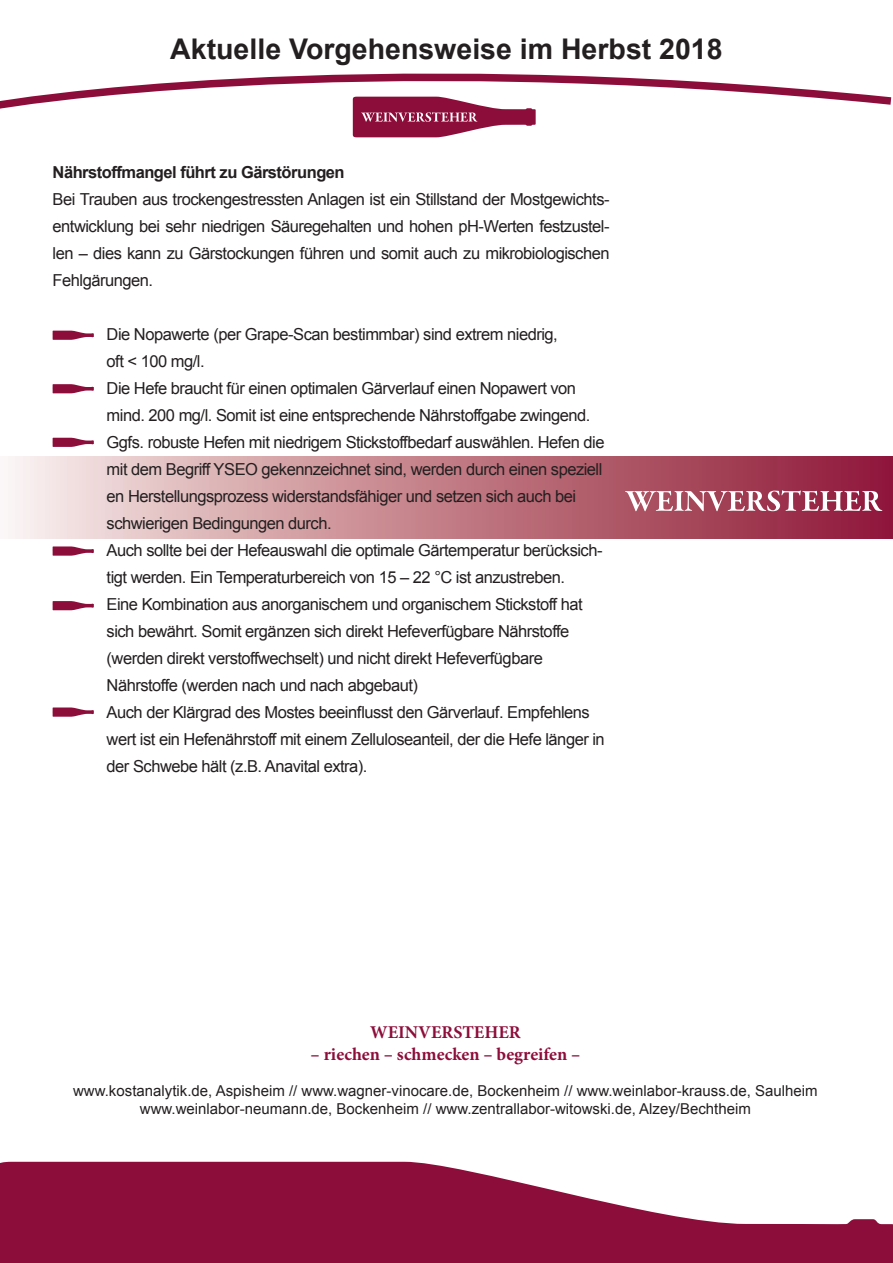
<style>
.page{position:relative;width:893px;height:1263px;background:#fff}
.page>*{position:absolute;margin:0;border:0;box-sizing:border-box;transform-origin:0 0}
.t1{font:700 28.5px "Arial";color:#231f20}
.t2{font:700 18px "Minion Pro";color:#8d0d3a}
.t3{font:16.5px/27px "Arial";letter-spacing:-.03em;color:#231f20;text-align:justify}
.t4{font:700 16.5px "Arial";letter-spacing:-.03em;color:#231f20}
.t5{font:15px/18px "Arial";color:#231f20;text-align:center}
</style>
<div class="page">
<svg style="left:11px;top:456px;width:882px;height:82px"></svg>
<svg style="left:353px;top:113px;width:183px;height:24px"></svg>
<svg style="left:0;top:73px;width:892px;height:40px"></svg>
<svg style="left:0;top:1162px;width:893px;height:101px;fill:#8d0d3a"></svg>
<svg style="left:625px;top:490px;width:257px;height:21px"></svg>
<svg style="left:53px;top:331px;width:41px;height:9px"></svg>
<svg style="left:53px;top:384px;width:41px;height:9px"></svg>
<svg style="left:53px;top:438px;width:41px;height:9px"></svg>
<svg style="left:53px;top:546px;width:41px;height:10px"></svg>
<svg style="left:53px;top:601px;width:41px;height:9px"></svg>
<svg style="left:53px;top:707px;width:41px;height:10px"></svg>
<h1 class="t1" style="left:170px;top:30px;width:554px">Aktuelle Vorgehensweise im Herbst 2018</h1>
<p class="t4" style="left:53px;top:161px;width:294px">Nährstoffmangel führt zu Gärstörungen</p>
<p class="t3" style="left:53px;top:186px;width:558px">Bei Trauben aus trockengestressten Anlagen ist ein Stillstand der Mostgewichts&shy;entwicklung bei sehr niedrigen Säuregehalten und hohen pH-Werten festzustel&shy;len – dies kann zu Gärstockungen führen und somit auch zu mikrobiologischen Fehlgärungen.</p>
<p class="t3" style="left:107px;top:321px;width:500px;text-align:left">Die Nopawerte (per Grape-Scan bestimmbar) sind extrem niedrig,<br>oft &lt; 100 mg/l.<br>Die Hefe braucht für einen optimalen Gärverlauf einen Nopawert von mind. 200 mg/l. Somit ist eine entsprechende Nährstoffgabe zwingend.<br>Ggfs. robuste Hefen mit niedrigem Stickstoffbedarf auswählen. Hefen die mit dem Begriff YSEO gekennzeichnet sind, werden durch einen speziell en Herstellungsprozess widerstandsfähiger und setzen sich auch bei schwierigen Bedingungen durch.<br>Auch sollte bei der Hefeauswahl die optimale Gärtemperatur berücksich&shy;tigt werden. Ein Temperaturbereich von 15 – 22 °C ist anzustreben.<br>Eine Kombination aus anorganischem und organischem Stickstoff hat sich bewährt. Somit ergänzen sich direkt Hefeverfügbare Nährstoffe (werden direkt verstoffwechselt) und nicht direkt Hefeverfügbare Nährstoffe (werden nach und nach abgebaut)<br>Auch der Klärgrad des Mostes beeinflusst den Gärverlauf. Empfehlens wert ist ein Hefenährstoff mit einem Zelluloseanteil, der die Hefe länger in der Schwebe hält (z.B. Anavital extra).</p>
<p class="t2" style="left:370px;top:1019px;width:152px">WEINVERSTEHER</p>
<p class="t2" style="left:311px;top:1041px;width:271px">– riechen – schmecken – begreifen –</p>
<p class="t5" style="left:73px;top:1081px;width:746px">www.kostanalytik.de, Aspisheim // www.wagner-vinocare.de, Bockenheim // www.weinlabor-krauss.de, Saulheim www.weinlabor-neumann.de, Bockenheim // www.zentrallabor-witowski.de, Alzey/Bechtheim</p>
</div>
